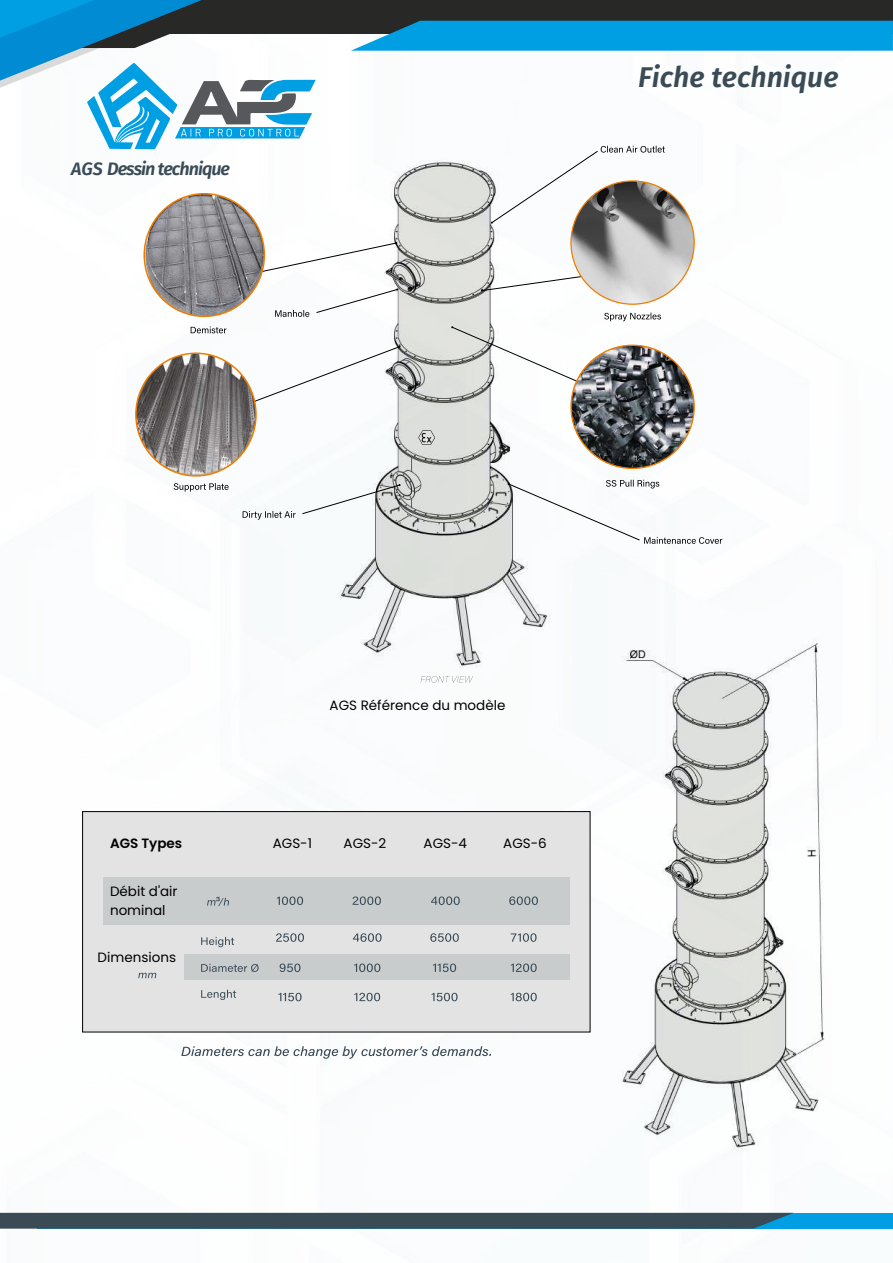
<style>
.page{position:relative;width:893px;height:1263px;background:#fff}
.page>*{position:absolute;margin:0;border:0;box-sizing:border-box;transform-origin:0 0}
.t1{font:italic 600 28.5px "Fira Sans";color:#3a4b56}
.t2{font:italic 600 18px "Fira Sans";letter-spacing:-.055em;color:#3a4b56}
.t3{font:13.5px/19.5px "Poppins";color:#000}
.t4{font:600 13.5px "Poppins";color:#000}
.t5{font:12.45px "Arial";color:#3a4b56;scale:1.07 1}
</style>
<div class="page">
<div style="left:38px;top:1213px;width:855px;height:15px;background:#009fe3"></div>
<div style="left:0;top:1213px;width:793px;height:15px;background:#3a4b56"></div>
<div style="left:0;top:0;width:893px;height:33px;background:#282827"></div>
<svg style="left:351px;top:21px;width:542px;height:30px"></svg>
<svg style="left:0;top:0;width:316px;height:149px"></svg>
<img style="left:309px;top:160px;width:267px;height:523px">
<svg style="left:418px;top:430px;width:17px;height:15px"></svg>
<svg style="left:302px;top:484px;width:99px;height:30px"></svg>
<svg style="left:481px;top:273px;width:114px;height:19px"></svg>
<svg style="left:316px;top:288px;width:82px;height:25px"></svg>
<svg style="left:256px;top:346px;width:145px;height:65px"></svg>
<svg style="left:264px;top:242px;width:133px;height:35px"></svg>
<svg style="left:243px;top:511px;width:53px;height:9px"></svg>
<svg style="left:191px;top:326px;width:35px;height:7px"></svg>
<svg style="left:275px;top:310px;width:34px;height:7px"></svg>
<svg style="left:174px;top:483px;width:55px;height:9px"></svg>
<svg style="left:491px;top:146px;width:174px;height:78px"></svg>
<svg style="left:451px;top:313px;width:210px;height:79px"></svg>
<svg style="left:421px;top:676px;width:52px;height:7px"></svg>
<img style="left:621px;top:640px;width:204px;height:512px">
<svg style="left:508px;top:480px;width:214px;height:64px"></svg>
<img style="left:571px;top:345px;width:123px;height:123px;border-radius:62px">
<img style="left:571px;top:181px;width:123px;height:123px;border-radius:62px">
<img style="left:136px;top:355px;width:120px;height:121px">
<div style="left:135px;top:352px;width:122px;height:125px;border:2px solid #ef7d00;border-radius:50%"></div>
<img style="left:146px;top:194px;width:118px;height:122px">
<div style="left:143px;top:193px;width:122px;height:124px;border:2px solid #ef7d00;border-radius:50%"></div>
<div style="left:83px;top:811px;width:507px;height:221px;background:#e3e3e3"></div>
<div style="left:82px;top:811px;width:508px;height:221px;border:1px solid #000"></div>
<div style="left:103px;top:877px;width:467px;height:48px;background:#c9cccd"></div>
<div style="left:185px;top:955px;width:385px;height:25px;background:#c9cccd"></div>
<svg style="left:201px;top:937px;width:33px;height:10px"></svg>
<svg style="left:277px;top:896px;width:26px;height:9px"></svg>
<svg style="left:276px;top:933px;width:28px;height:9px"></svg>
<svg style="left:280px;top:963px;width:20px;height:9px"></svg>
<svg style="left:278px;top:993px;width:24px;height:8px"></svg>
<svg style="left:353px;top:933px;width:29px;height:9px"></svg>
<svg style="left:354px;top:963px;width:26px;height:9px"></svg>
<svg style="left:354px;top:993px;width:26px;height:8px"></svg>
<svg style="left:430px;top:933px;width:29px;height:9px"></svg>
<svg style="left:433px;top:963px;width:23px;height:9px"></svg>
<svg style="left:431px;top:993px;width:27px;height:8px"></svg>
<svg style="left:511px;top:933px;width:26px;height:9px"></svg>
<svg style="left:511px;top:963px;width:26px;height:9px"></svg>
<svg style="left:511px;top:993px;width:26px;height:8px"></svg>
<svg style="left:353px;top:896px;width:28px;height:9px"></svg>
<svg style="left:431px;top:896px;width:29px;height:9px"></svg>
<svg style="left:509px;top:896px;width:29px;height:9px"></svg>
<svg style="left:201px;top:964px;width:58px;height:8px"></svg>
<svg style="left:201px;top:990px;width:35px;height:10px"></svg>
<svg style="left:181px;top:1046px;width:310px;height:13px"></svg>
<svg style="left:138px;top:973px;width:18px;height:5px"></svg>
<svg style="left:207px;top:898px;width:22px;height:8px"></svg>
<h2 class="t2" style="left:71px;top:154px;width:160px">AGS Dessin technique</h2>
<h1 class="t1" style="left:638px;top:53px;width:202px">Fiche technique</h1>
<p class="t3" style="left:330px;top:695px;width:177px">AGS Référence du modèle</p>
<p class="t4" style="left:110px;top:836px;width:74px">AGS Types</p>
<p class="t3" style="left:273px;top:834px;width:41px">AGS-1</p>
<p class="t3" style="left:110px;top:881px;width:69px">Débit d'air nominal</p>
<p class="t3" style="left:98px;top:948px;width:80px">Dimensions</p>
<p class="t5" style="left:216px;top:893px;width:6px">³</p>
<p class="t3" style="left:344px;top:834px;width:44px">AGS-2</p>
<p class="t3" style="left:424px;top:834px;width:45px">AGS-4</p>
<p class="t3" style="left:503px;top:834px;width:45px">AGS-6</p>
</div>
